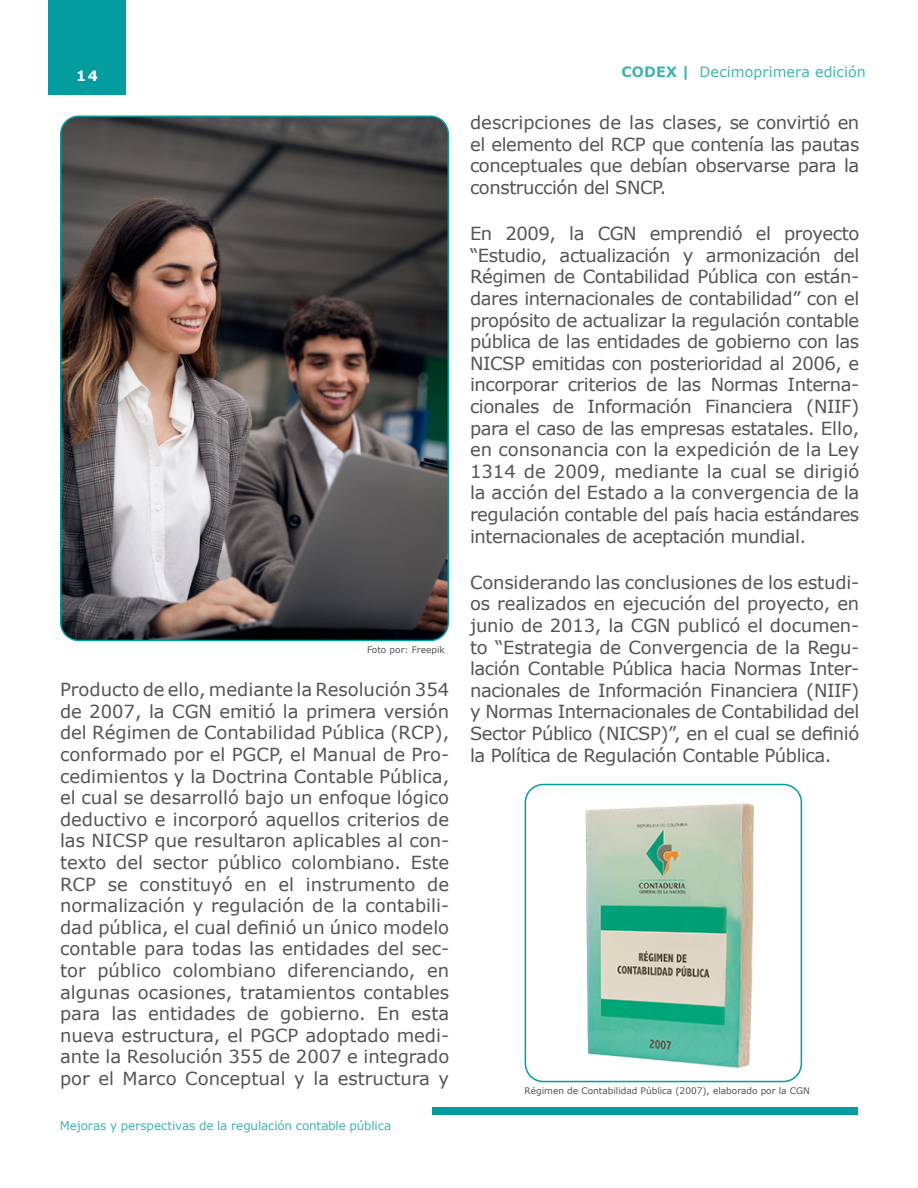
<style>
.page{position:relative;width:918px;height:1188px;background:#fff}
.page>*{position:absolute;margin:0;border:0;box-sizing:border-box;transform-origin:0 0}
.t1{font:18px/21.6px "Verdana";letter-spacing:-.025em;color:#565353;text-align:justify}
.t2{font:14.25px "Verdana";letter-spacing:.005em;color:#40b4b1}
.t3{font:700 14.25px "Verdana";color:#fff}
.t4{font:12px "Verdana";letter-spacing:-.01em;color:#40b4b1}
.t5{font:9px "Verdana";color:#505151}
.s1{font-weight:700}
</style>
<div class="page">
<div style="left:48px;top:0;width:78px;height:94px;background:#039c9f"></div>
<div style="left:432px;top:1107px;width:426px;height:8px;background:#039c9f"></div>
<img style="left:61px;top:116px;width:387px;height:524px">
<div style="left:60px;top:116px;width:389px;height:525px;border:2px solid #039c9f;border-radius:18px"></div>
<img style="left:525px;top:789px;width:276px;height:286px">
<div style="left:525px;top:784px;width:277px;height:298px;border:2px solid #039c9f;border-radius:18px"></div>
<p class="t3" style="left:76px;top:66px;width:23px">14</p>
<p class="t5" style="left:367px;top:644px;width:79px">Foto por: Freepik</p>
<p class="t1" style="left:60px;top:679px;width:391px">Producto de ello, mediante la Resolución 354 de 2007, la CGN emitió la primera versión del Régimen de Contabilidad Pública (RCP), conformado por el PGCP, el Manual de Pro&shy;cedimientos y la Doctrina Contable Pública, el cual se desarrolló bajo un enfoque lógico deductivo e incorporó aquellos criterios de las NICSP que resultaron aplicables al con&shy;texto del sector público colombiano. Este RCP se constituyó en el instrumento de normalización y regulación de la contabili&shy;dad pública, el cual definió un único modelo contable para todas las entidades del sec&shy;tor público colombiano diferenciando, en algunas ocasiones, tratamientos contables para las entidades de gobierno. En esta nueva estructura, el PGCP adoptado medi&shy;ante la Resolución 355 de 2007 e integrado por el Marco Conceptual y la estructura y</p>
<p class="t4" style="left:60px;top:1118px;width:333px">Mejoras y perspectivas de la regulación contable pública</p>
<p class="t2" style="left:621px;top:63px;width:246px"><span class="s1">CODEX |</span> Decimoprimera edición</p>
<p class="t1" style="left:470px;top:112px;width:391px">descripciones de las clases, se convirtió en el elemento del RCP que contenía las pautas conceptuales que debían observarse para la construcción del SNCP.</p>
<p class="t1" style="left:470px;top:223px;width:391px">En 2009, la CGN emprendió el proyecto “Estudio, actualización y armonización del Régimen de Contabilidad Pública con están&shy;dares internacionales de contabilidad” con el propósito de actualizar la regulación contable pública de las entidades de gobierno con las NICSP emitidas con posterioridad al 2006, e incorporar criterios de las Normas Interna&shy;cionales de Información Financiera (NIIF) para el caso de las empresas estatales. Ello, en consonancia con la expedición de la Ley 1314 de 2009, mediante la cual se dirigió la acción del Estado a la convergencia de la regulación contable del país hacia estándares internacionales de aceptación mundial.</p>
<p class="t1" style="left:470px;top:572px;width:391px">Considerando las conclusiones de los estudi&shy;os realizados en ejecución del proyecto, en junio de 2013, la CGN publicó el documen&shy;to “Estrategia de Convergencia de la Regu&shy;lación Contable Pública hacia Normas Inter&shy;nacionales de Información Financiera (NIIF) y Normas Internacionales de Contabilidad del Sector Público (NICSP)”, en el cual se definió la Política de Regulación Contable Pública.</p>
<p class="t5" style="left:525px;top:1085px;width:287px">Régimen de Contabilidad Pública (2007), elaborado por la CGN</p>
</div>
